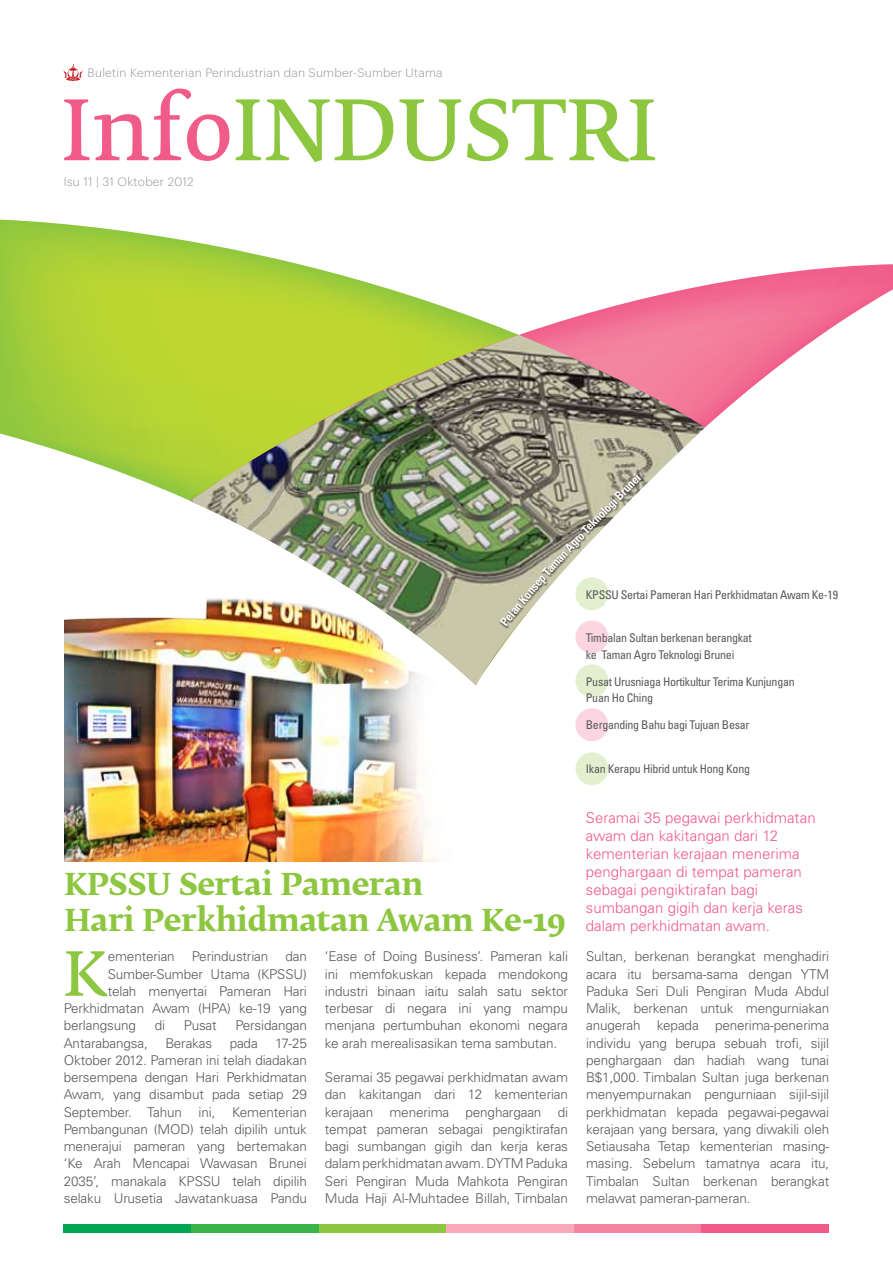
<style>
.page{position:relative;width:893px;height:1263px;background:#fff}
.page>*{position:absolute;margin:0;border:0;box-sizing:border-box;transform-origin:0 0}
.t1{font:82.5px "Fedra Serif B Pro";color:#8dc63f}
.t2{font:60.3px "Fedra Serif B Pro";color:#8dc641}
.t3{font:700 30px/36px "Fedra Serif B Pro";letter-spacing:-.015em;color:#8dc63f}
.t4{font:300 15px/18px "Univers LT Std";color:#f05b89}
.t5{font:300 13.5px/17.2px "Univers LT Std";letter-spacing:-.01em;color:#58595b;text-align:justify}
.t6{font:condensed 12px/16.5px "Univers LT Std";letter-spacing:-.025em;color:#58595b}
.t7{font:300 12px "Graphik";letter-spacing:.025em;color:#939598}
.t8{font:700 condensed 12px "Univers LT Std";color:#fff}
.s1{color:#f05b89}
</style>
<div class="page">
<div style="left:191px;top:1224px;width:128px;height:9px;background:#39b54a"></div>
<div style="left:319px;top:1224px;width:127px;height:9px;background:#8dc63f"></div>
<div style="left:446px;top:1224px;width:128px;height:9px;background:#f7a8b9"></div>
<div style="left:574px;top:1224px;width:128px;height:9px;background:#f3839f"></div>
<div style="left:702px;top:1224px;width:127px;height:9px;background:#f05b89"></div>
<div style="left:64px;top:1224px;width:127px;height:9px;background:#00a651"></div>
<svg style="left:0;top:220px;width:298px;height:464px"></svg>
<svg style="left:190px;top:264px;width:703px;height:333px"></svg>
<img style="left:191px;top:335px;width:514px;height:350px">
<div style="left:575px;top:664px;width:33px;height:33px;background:#e2f0cf;border-radius:50%"></div>
<div style="left:575px;top:752px;width:33px;height:33px;background:#e2f0cf;border-radius:50%"></div>
<div style="left:575px;top:620px;width:33px;height:33px;background:#fbd6e1;border-radius:50%"></div>
<div style="left:575px;top:708px;width:33px;height:33px;background:#fbd6e1;border-radius:50%"></div>
<svg style="left:64px;top:64px;width:18px;height:17px"></svg>
<img style="left:65px;top:597px;width:394px;height:264px">
<div style="left:499px;top:472px;width:145px;height:157px;background:#000;opacity:.75"></div>
<svg style="left:500px;top:591px;width:32px;height:35px"></svg>
<p class="t7" style="left:88px;top:64px;width:357px">Buletin Kementerian Perindustrian dan Sumber-Sumber Utama</p>
<h1 class="t1" style="left:61px;top:80px;width:598px"><span class="s1">Info</span>INDUSTRI</h1>
<p class="t7" style="left:64px;top:173px;width:131px">Isu 11 | 31 Oktober 2012</p>
<p class="t8" style="left:604px;top:500px;width:44px;rotate:-45deg">gi Brunei</p>
<p class="t8" style="left:578px;top:527px;width:38px;rotate:-46deg">Teknolo</p>
<p class="t8" style="left:556px;top:551px;width:32px;rotate:-47deg">n Agro</p>
<p class="t8" style="left:540px;top:569px;width:26px;rotate:-48deg">Tama</p>
<p class="t8" style="left:523px;top:588px;width:24px;rotate:-49deg">nsep</p>
<p class="t6" style="left:586px;top:586px;width:254px">KPSSU Sertai Pameran Hari Perkhidmatan Awam Ke-19</p>
<p class="t6" style="left:586px;top:630px;width:168px">Timbalan Sultan berkenan berangkat ke Taman Agro Teknologi Brunei</p>
<p class="t6" style="left:586px;top:673px;width:210px">Pusat Urusniaga Hortikultur Terima Kunjungan<br>Puan Ho Ching</p>
<p class="t6" style="left:586px;top:717px;width:165px">Berganding Bahu bagi Tujuan Besar</p>
<p class="t6" style="left:586px;top:760px;width:166px">Ikan Kerapu Hibrid untuk Hong Kong</p>
<h3 class="t3" style="left:65px;top:866px;width:502px">KPSSU Sertai Pameran<br>Hari Perkhidmatan Awam Ke-19</h3>
<h2 class="t2" style="left:64px;top:937px;width:46px">K</h2>
<p class="t5" style="left:108px;top:948px;width:69px">ementerian</p>
<p class="t5" style="left:192px;top:948px;width:78px">Perindustrian</p>
<p class="t5" style="left:285px;top:948px;width:23px">dan</p>
<p class="t5" style="left:108px;top:965px;width:201px">Sumber-Sumber Utama (KPSSU)</p>
<p class="t5" style="left:108px;top:982px;width:201px">telah menyertai Pameran Hari</p>
<p class="t5" style="left:64px;top:1000px;width:245px">Perkhidmatan Awam (HPA) ke-19 yang</p>
<p class="t5" style="left:64px;top:1017px;width:74px">berlangsung</p>
<p class="t5" style="left:155px;top:1017px;width:12px">di</p>
<p class="t5" style="left:184px;top:1017px;width:34px">Pusat</p>
<p class="t5" style="left:235px;top:1017px;width:73px">Persidangan</p>
<p class="t5" style="left:64px;top:1034px;width:86px">Antarabangsa,</p>
<p class="t5" style="left:165px;top:1034px;width:48px">Berakas</p>
<p class="t5" style="left:230px;top:1034px;width:30px">pada</p>
<p class="t5" style="left:64px;top:1034px;width:245px;text-indent:211px">17-25<br>Oktober 2012. Pameran ini telah diadakan bersempena dengan Hari Perkhidmatan Awam, yang disambut pada setiap 29<br>September. Tahun ini, Kementerian Pembangunan (MOD) telah dipilih untuk menerajui pameran yang bertemakan ‘Ke Arah Mencapai Wawasan Brunei 2035’, manakala KPSSU telah dipilih selaku Urusetia Jawatankuasa Pandu</p>
<p class="t5" style="left:325px;top:948px;width:245px">‘Ease of Doing Business’. Pameran kali ini memfokuskan kepada mendokong industri binaan iaitu salah satu sektor terbesar di negara ini yang mampu menjana pertumbuhan ekonomi negara ke arah merealisasikan tema sambutan.</p>
<p class="t5" style="left:325px;top:1069px;width:245px">Seramai 35 pegawai perkhidmatan awam dan kakitangan dari 12 kementerian kerajaan menerima penghargaan di tempat pameran sebagai pengiktirafan bagi sumbangan gigih dan kerja keras dalam perkhidmatan awam. DYTM Paduka Seri Pengiran Muda Mahkota Pengiran Muda Haji Al-Muhtadee Billah, Timbalan</p>
<p class="t4" style="left:586px;top:809px;width:231px">Seramai 35 pegawai perkhidmatan awam dan kakitangan dari 12 kementerian kerajaan menerima penghargaan di tempat pameran sebagai pengiktirafan bagi sumbangan gigih dan kerja keras dalam perkhidmatan awam.</p>
<p class="t5" style="left:586px;top:948px;width:245px">Sultan, berkenan berangkat menghadiri acara itu bersama-sama dengan YTM Paduka Seri Duli Pengiran Muda Abdul Malik, berkenan untuk mengurniakan anugerah kepada penerima-penerima individu yang berupa sebuah trofi, sijil penghargaan dan hadiah wang tunai B$1,000. Timbalan Sultan juga berkenan menyempurnakan pengurniaan sijil-sijil perkhidmatan kepada pegawai-pegawai kerajaan yang bersara, yang diwakili oleh Setiausaha Tetap kementerian masing&shy;masing. Sebelum tamatnya acara itu, Timbalan Sultan berkenan berangkat melawat pameran-pameran.</p>
</div>
